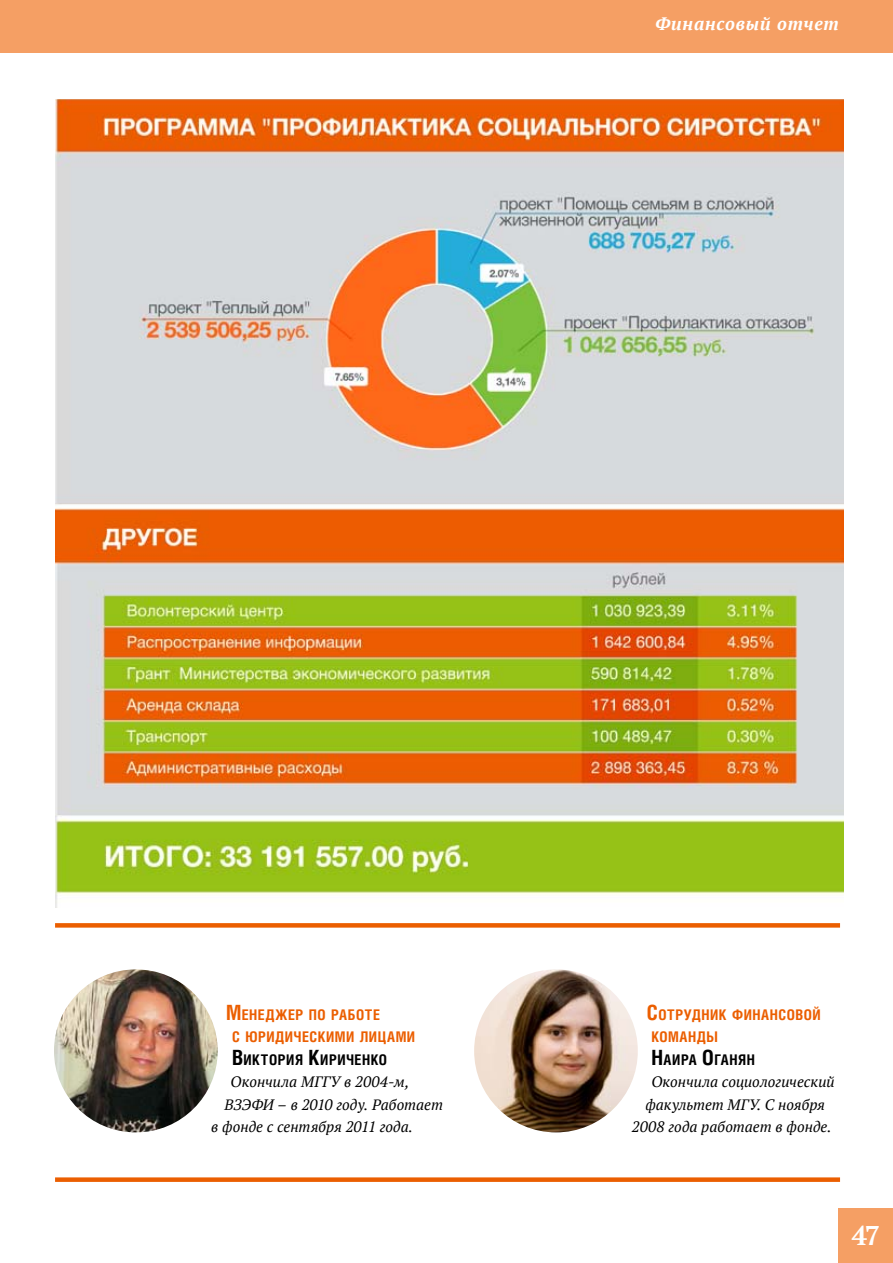
<style>
.page{position:relative;width:893px;height:1263px;background:#fff}
.page>*{position:absolute;margin:0;border:0;box-sizing:border-box;transform-origin:0 0}
.t1{font:700 27px "PT Serif";color:#fff}
.t2{font:italic 700 18px "PT Serif";letter-spacing:.045em;color:#fff}
.t3{font:italic 15px "PT Serif";color:#000}
.t4{font:italic 15px "PT Serif";letter-spacing:.02em;color:#000}
.t5{font:700 14.7px/22.5px "Helios Cond";letter-spacing:.035em;color:#eb5e00}
.s1{font-size:21px}
.s2{font-size:21px;color:#000}
.s3{color:#000}
</style>
<div class="page">
<div style="left:0;top:0;width:893px;height:52px;background:#f59f64"></div>
<img style="left:54px;top:969px;width:164px;height:163px;border-radius:82px">
<img style="left:474px;top:969px;width:164px;height:163px;border-radius:82px">
<div style="left:55px;top:923px;width:785px;height:5px;background:#eb5e00"></div>
<div style="left:55px;top:1177px;width:785px;height:5px;background:#eb5e00"></div>
<img style="left:55px;top:99px;width:788px;height:808px">
<div style="left:839px;top:1209px;width:54px;height:54px;background:#f59f64"></div>
<p class="t2" style="left:655px;top:11px;width:185px">Финансовый отчет</p>
<p class="t5" style="left:232px;top:1003px;width:184px;text-indent:-6px"><span class="s1">М</span>енеджер по работе<br>с юридическими лицами<br><span class="s2">В</span><span class="s3">иктория</span> <span class="s2">К</span><span class="s3">ириченко</span></p>
<p class="t4" style="left:231px;top:1072px;width:180px">Окончила МГГУ в 2004-м,</p>
<p class="t3" style="left:225px;top:1095px;width:220px">ВЗЭФИ – в 2010 году. Работает</p>
<p class="t3" style="left:211px;top:1117px;width:203px">в фонде с сентября 2011 года.</p>
<p class="t5" style="left:651px;top:1003px;width:171px;text-indent:-4px"><span class="s1">С</span>отрудник финансовой команды<br><span class="s2">Н</span><span class="s3">аира</span> <span class="s2">О</span><span class="s3">ганян</span></p>
<p class="t3" style="left:651px;top:1072px;width:185px">Окончила социологический</p>
<p class="t3" style="left:645px;top:1095px;width:181px">факультет МГУ. С ноября</p>
<p class="t3" style="left:632px;top:1117px;width:201px">2008 года работает в фонде.</p>
<h1 class="t1" style="left:852px;top:1217px;width:30px">47</h1>
</div>
